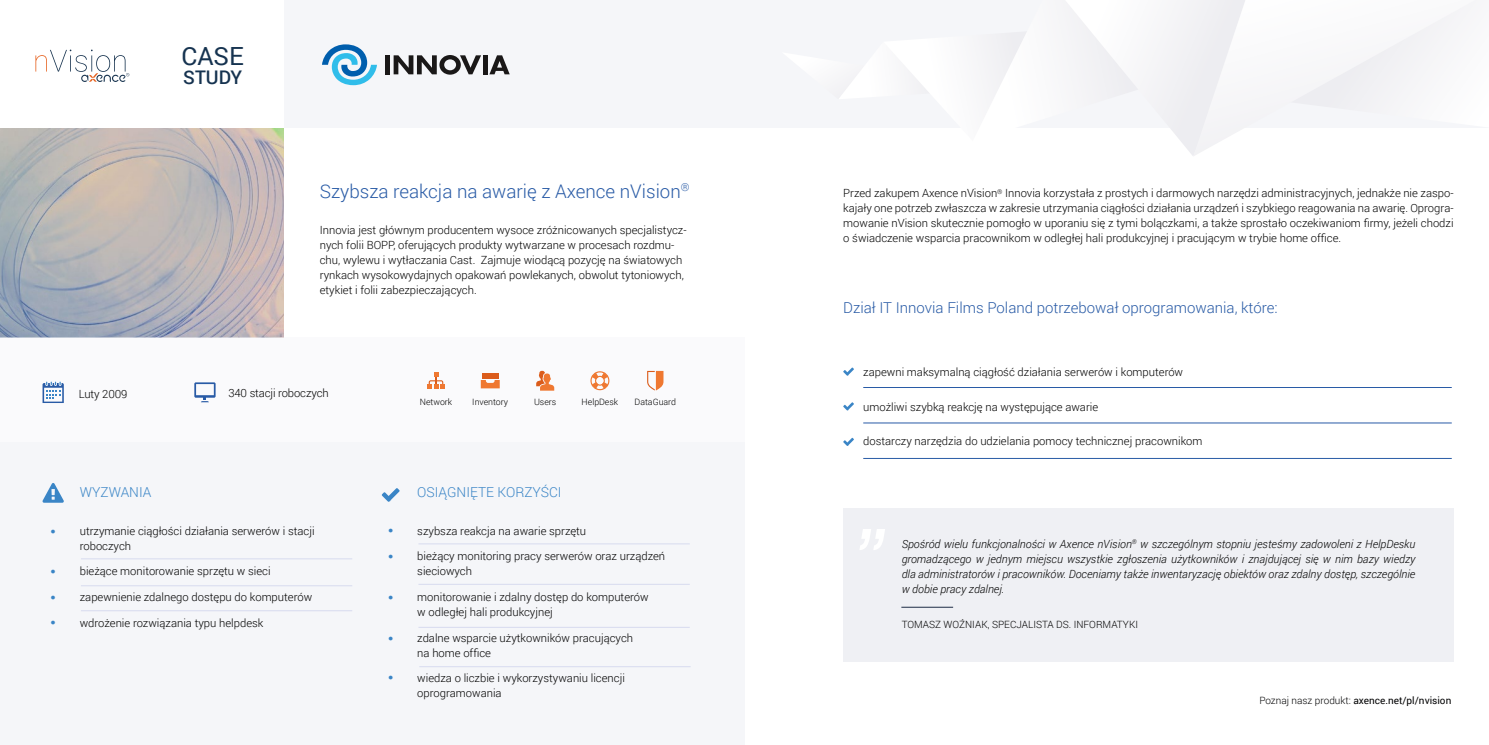
<style>
.page{position:relative;width:1489px;height:745px;background:#fff}
.page>*{position:absolute;margin:0;border:0;box-sizing:border-box;transform-origin:0 0}
.t1{font:25px "Roboto";color:#163350}
.t2{font:300 18.75px "Roboto";color:#295ba6}
.t3{font:500 18.75px "Roboto";color:#163350}
.t4{font:300 15px "Roboto";color:#295ba6}
.t5{font:300 13.75px "Roboto";color:#3a85c6}
.t6{font:300 11.25px/15px "Roboto";color:#000}
.t7{font:italic 300 11.25px/15px "Roboto";color:#000;text-align:justify}
.t8{font:10px "Roboto";color:#020203}
.t9{font:300 10px "Roboto";color:#000}
.t10{font:300 8.75px "Roboto";color:#000}
.t11{font:700 8.75px "Arial";color:#3a85c6}
.s1{font-weight:300}
</style>
<div class="page">
<div style="left:744px;top:0;width:744px;height:128px;background:#f5f6f9"></div>
<svg style="left:1170px;top:128px;width:73px;height:28px"></svg>
<div style="left:842px;top:508px;width:611px;height:153px;background:#eff0f4"></div>
<svg style="left:860px;top:529px;width:25px;height:21px"></svg>
<hr style="left:863px;top:387px;width:588px;height:1px;background:#295ba6">
<hr style="left:863px;top:422px;width:588px;height:1px;background:#295ba6">
<hr style="left:863px;top:458px;width:588px;height:1px;background:#295ba6">
<hr style="left:901px;top:606px;width:52px;height:1px;background:#1d2b45">
<svg style="left:843px;top:402px;width:10px;height:8px"></svg>
<svg style="left:843px;top:367px;width:10px;height:8px"></svg>
<svg style="left:843px;top:437px;width:10px;height:8px"></svg>
<img style="left:0;top:128px;width:283px;height:209px">
<div style="left:0;top:0;width:744px;height:128px;background:#f5f6f9"></div>
<div style="left:0;top:442px;width:744px;height:302px;background:#f5f6f9"></div>
<svg style="left:382px;top:488px;width:17px;height:13px"></svg>
<svg style="left:42px;top:483px;width:22px;height:19px"></svg>
<div style="left:0;top:337px;width:744px;height:105px;background:#f5f6f9"></div>
<svg style="left:194px;top:382px;width:21px;height:20px"></svg>
<svg style="left:43px;top:381px;width:21px;height:22px"></svg>
<svg style="left:536px;top:370px;width:18px;height:20px"></svg>
<svg style="left:427px;top:372px;width:18px;height:16px"></svg>
<svg style="left:647px;top:370px;width:16px;height:20px"></svg>
<svg style="left:590px;top:371px;width:19px;height:19px"></svg>
<svg style="left:481px;top:373px;width:18px;height:15px"></svg>
<hr style="left:81px;top:558px;width:271px;height:1px;background:#d7dbef">
<hr style="left:81px;top:585px;width:271px;height:1px;background:#d7dbef">
<hr style="left:81px;top:610px;width:271px;height:1px;background:#d7dbef">
<hr style="left:418px;top:543px;width:271px;height:1px;background:#d7dbef">
<hr style="left:418px;top:583px;width:271px;height:1px;background:#d7dbef">
<hr style="left:418px;top:626px;width:271px;height:1px;background:#d7dbef">
<svg style="left:322px;top:44px;width:55px;height:41px"></svg>
<div style="left:385px;top:55px;width:5px;height:19px;background:#1a1818"></div>
<hr style="left:483px;top:55px;width:4px;height:19px;background:#1a1818">
<svg style="left:393px;top:55px;width:88px;height:20px"></svg>
<svg style="left:489px;top:55px;width:20px;height:19px"></svg>
<hr style="left:419px;top:666px;width:271px;height:1px;background:#d7dbef">
<div style="left:0;top:0;width:283px;height:128px;background:#fff"></div>
<svg style="left:35px;top:50px;width:95px;height:32px"></svg>
<h1 class="t1" style="left:181px;top:39px;width:64px">CASE</h1>
<h2 class="t3" style="left:183px;top:64px;width:60px">STUDY</h2>
<h2 class="t2" style="left:320px;top:178px;width:371px">Szybsza reakcja na awarię z Axence nVision<sup>®</sup></h2>
<p class="t6" style="left:320px;top:222px;width:368px">Innovia jest głównym producentem wysoce zróżnicowanych specjalistycz&shy;nych folii BOPP, oferujących produkty wytwarzane w procesach rozdmu&shy;chu, wylewu i wytłaczania Cast. Zajmuje wiodącą pozycję na światowych rynkach wysokowydajnych opakowań powlekanych, obwolut tytoniowych, etykiet i folii zabezpieczających.</p>
<p class="t6" style="left:79px;top:386px;width:50px">Luty 2009</p>
<p class="t6" style="left:228px;top:384px;width:102px">340 stacji roboczych</p>
<p class="t10" style="left:420px;top:395px;width:34px">Network</p>
<p class="t10" style="left:472px;top:395px;width:37px">Inventory</p>
<p class="t10" style="left:534px;top:395px;width:24px">Users</p>
<p class="t10" style="left:581px;top:395px;width:38px">HelpDesk</p>
<p class="t10" style="left:634px;top:395px;width:43px">DataGuard</p>
<p class="t5" style="left:80px;top:482px;width:73px">WYZWANIA</p>
<p class="t6" style="left:80px;top:522px;width:236px">utrzymanie ciągłości działania serwerów i stacji roboczych</p>
<p class="t6" style="left:80px;top:563px;width:192px">bieżące monitorowanie sprzętu w sieci</p>
<p class="t6" style="left:80px;top:588px;width:234px">zapewnienie zdalnego dostępu do komputerów</p>
<p class="t6" style="left:80px;top:614px;width:185px">wdrożenie rozwiązania typu helpdesk</p>
<p class="t11" style="left:50px;top:524px;width:7px">●</p>
<p class="t11" style="left:388px;top:523px;width:7px">●</p>
<p class="t11" style="left:50px;top:564px;width:7px">●</p>
<p class="t11" style="left:50px;top:590px;width:7px">●</p>
<p class="t11" style="left:50px;top:615px;width:7px">●</p>
<p class="t11" style="left:388px;top:549px;width:7px">●</p>
<p class="t11" style="left:388px;top:590px;width:7px">●</p>
<p class="t11" style="left:388px;top:631px;width:7px">●</p>
<p class="t11" style="left:388px;top:670px;width:7px">●</p>
<p class="t5" style="left:417px;top:482px;width:146px">OSIĄGNIĘTE KORZYŚCI</p>
<p class="t6" style="left:417px;top:522px;width:170px">szybsza reakcja na awarie sprzętu</p>
<p class="t6" style="left:417px;top:548px;width:249px">bieżący monitoring pracy serwerów oraz urządzeń sieciowych</p>
<p class="t6" style="left:417px;top:588px;width:233px">monitorowanie i zdalny dostęp do komputerów w odległej hali produkcyjnej</p>
<p class="t6" style="left:417px;top:629px;width:217px">zdalne wsparcie użytkowników pracujących na home office</p>
<p class="t6" style="left:417px;top:670px;width:209px">wiedza o liczbie i wykorzystywaniu licencji oprogramowania</p>
<p class="t6" style="left:843px;top:185px;width:612px;text-align:justify">Przed zakupem Axence nVision<sup>®</sup> Innovia korzystała z prostych i darmowych narzędzi administracyjnych, jednakże nie zaspo&shy;kajały one potrzeb zwłaszcza w zakresie utrzymania ciągłości działania urządzeń i szybkiego reagowania na awarię. Oprogra&shy;mowanie nVision skutecznie pomogło w uporaniu się z tymi bolączkami, a także sprostało oczekiwaniom firmy, jeżeli chodzi o świadczenie wsparcia pracownikom w odległej hali produkcyjnej i pracującym w trybie home office.</p>
<h3 class="t4" style="left:843px;top:296px;width:436px">Dział IT Innovia Films Poland potrzebował oprogramowania, które:</h3>
<p class="t6" style="left:863px;top:363px;width:321px">zapewni maksymalną ciągłość działania serwerów i komputerów</p>
<p class="t6" style="left:863px;top:399px;width:236px">umożliwi szybką reakcję na występujące awarie</p>
<p class="t6" style="left:863px;top:433px;width:341px">dostarczy narzędzia do udzielania pomocy technicznej pracownikom</p>
<p class="t7" style="left:901px;top:535px;width:515px">Spośród wielu funkcjonalności w Axence nVision<sup>®</sup> w szczególnym stopniu jesteśmy zadowoleni z HelpDesku gromadzącego w jednym miejscu wszystkie zgłoszenia użytkowników i znajdującej się w nim bazy wiedzy dla administratorów i pracowników. Doceniamy także inwentaryzację obiektów oraz zdalny dostęp, szczególnie w dobie pracy zdalnej.</p>
<p class="t9" style="left:901px;top:616px;width:238px">TOMASZ WOŹNIAK, SPECJALISTA DS. INFORMATYKI</p>
<p class="t8" style="left:1259px;top:693px;width:193px"><span class="s1">Poznaj nasz produkt:</span> axence.net/pl/nvision</p>
</div>
